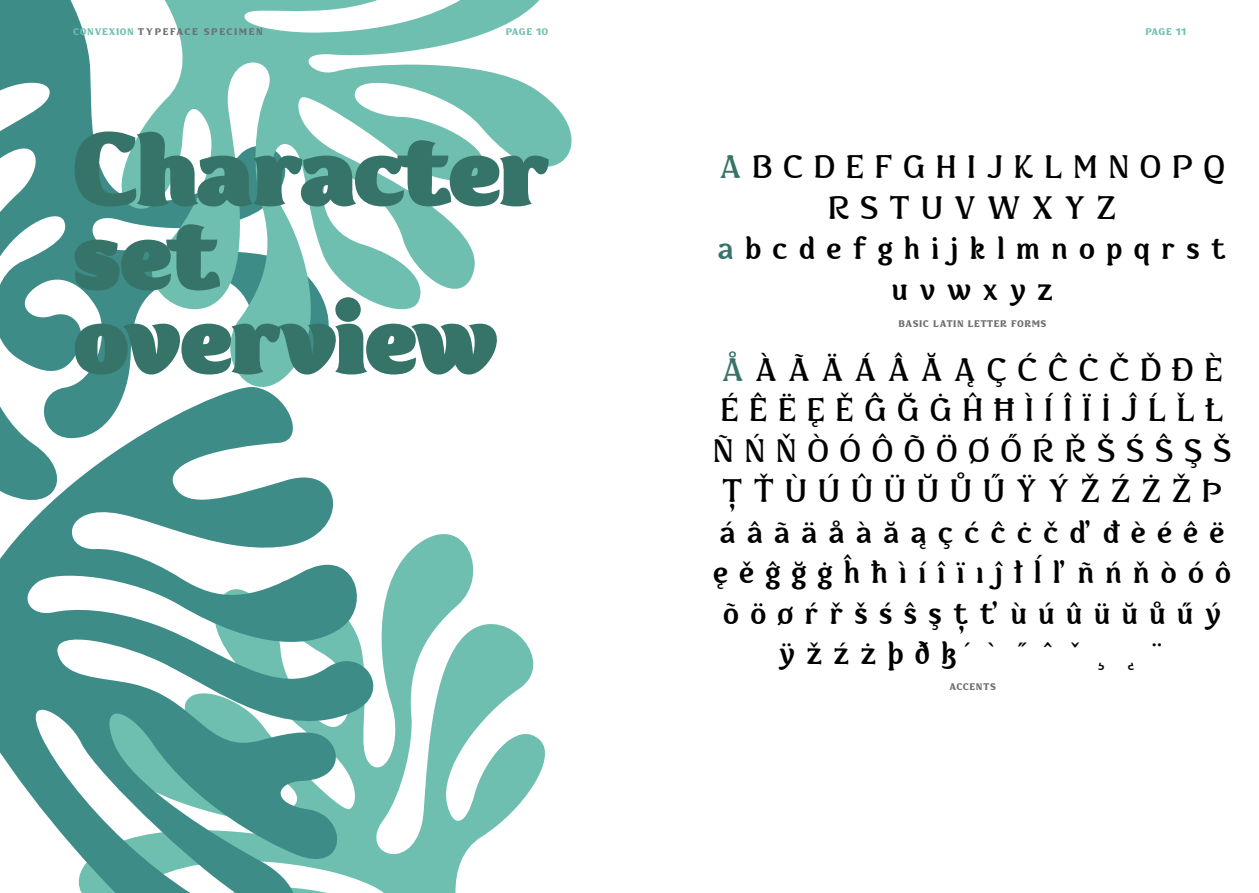
<style>
.page{position:relative;width:1259px;height:893px;background:#fff}
.page>*{position:absolute;margin:0;border:0;box-sizing:border-box;transform-origin:0 0}
.t1{font:700 108px/84px "Convexion";letter-spacing:-.025em;color:#367369}
.t2{font:300 33px/40.5px "Convexion";color:#000;text-align:center}
.t3{font:9.75px "Convexion";letter-spacing:.12em;color:#6d6e71}
.t4{font:9.75px "Convexion";letter-spacing:.215em;color:#6d6e71}
.t5{font:9.75px "Convexion";letter-spacing:.09em;color:#6ebfb0}
.s1{color:#6ebfb0}
.s2{color:#367369}
</style>
<div class="page">
<svg style="left:0;top:0;width:108px;height:383px;fill:#3d8c87"></svg>
<svg style="left:108px;top:0;width:464px;height:383px"></svg>
<svg style="left:396px;top:534px;width:149px;height:359px"></svg>
<svg style="left:0;top:383px;width:396px;height:510px"></svg>
<p class="t4" style="left:74px;top:26px;width:190px"><span class="s1">CONVEXION</span> TYPEFACE SPECIMEN</p>
<p class="t5" style="left:506px;top:26px;width:43px">PAGE 10</p>
<p class="t5" style="left:1145px;top:26px;width:41px">PAGE 11</p>
<h1 class="t1" style="left:74px;top:139px;width:476px">Character set overview</h1>
<p class="t2" style="left:718px;top:148px;width:508px"><span class="s2">A</span> B C D E F G H I J K L M N O P Q<br>R S T U V W X Y Z<br><span class="s2">a</span> b c d e f g h i j k l m n o p q r s t u v w x y z</p>
<p class="t3" style="left:898px;top:318px;width:149px">BASIC LATIN LETTER FORMS</p>
<p class="t2" style="left:714px;top:350px;width:518px"><span class="s2">Å</span> À Ã Ä Á Â Ă Ą Ç Ć Ĉ Ċ Č Ď Đ È<br>É Ê Ë Ę Ě Ĝ Ğ Ġ Ĥ Ħ Ì Í Î Ï İ Ĵ Ĺ Ľ Ł<br>Ñ Ń Ň Ò Ó Ô Õ Ö Ø Ő Ŕ Ř Š Ś Ŝ Ş Š<br>Ţ Ť Ù Ú Û Ü Ŭ Ů Ű Ÿ Ý Ž Ź Ż Ž Þ á â ã ä å à ă ą ç ć ĉ ċ č ď đ è é ê ë ę ě ĝ ğ ġ ĥ ħ ì í î ï ı ĵ ł ĺ ľ ñ ń ň ò ó ô õ ö ø ŕ ř š ś ŝ ş ţ ť ù ú û ü ŭ ů ű ý ÿ ž ź ż þ ð ß´ ` ˝ ˆ ˇ ¸ ˛ ¨</p>
<p class="t3" style="left:949px;top:681px;width:48px">ACCENTS</p>
</div>
